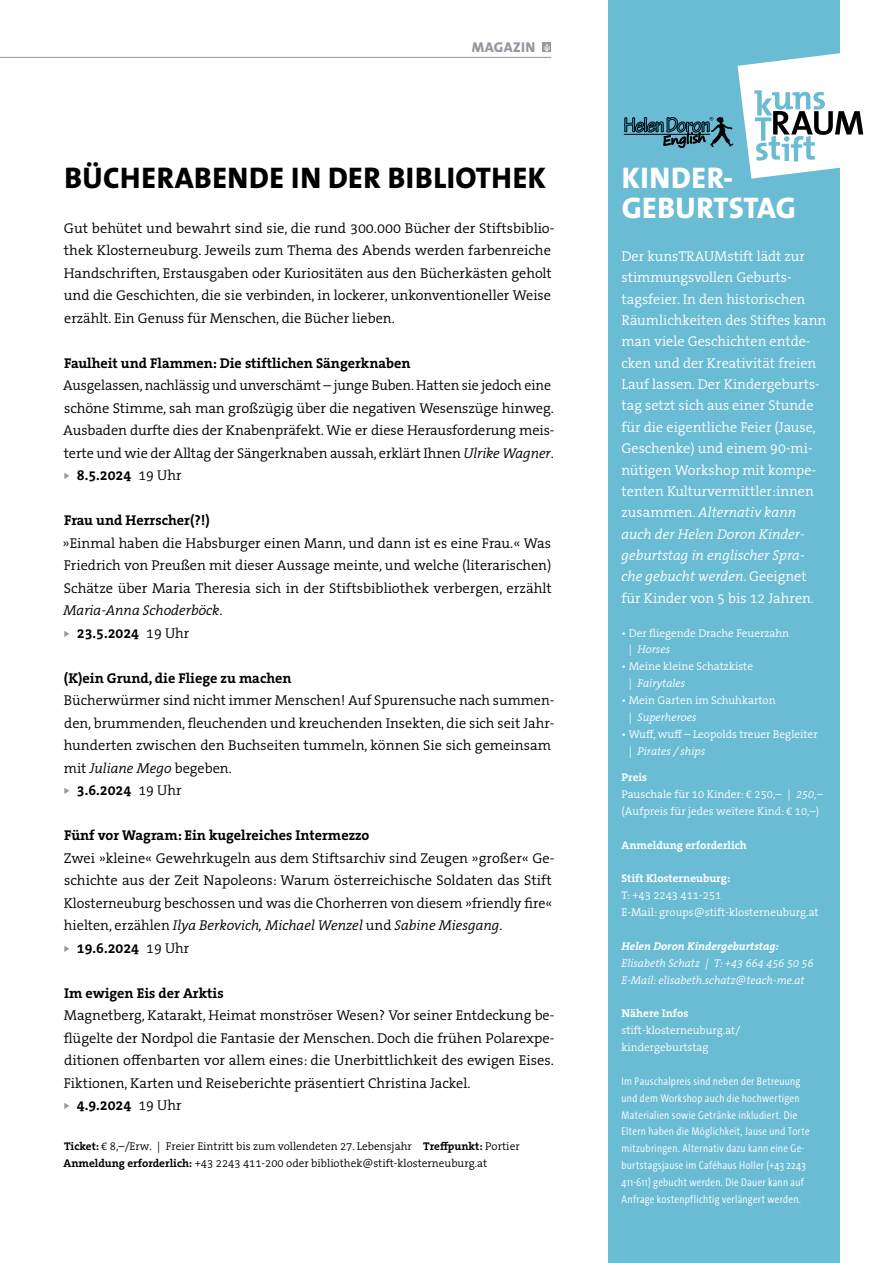
<style>
.page{position:relative;width:893px;height:1263px;background:#fff}
.page>*{position:absolute;margin:0;border:0;box-sizing:border-box;transform-origin:0 0}
.WIS_Subline{font:800 30px "The Sans B W8";letter-spacing:.02em;color:#000}
.WIS_Subline-2{font:800 30px/30px "The Sans B W8";letter-spacing:.015em;color:#fff}
.Magazin_Fließtext{font:300 14.25px/22.5px "The Serif B W4";color:#000}
.Magazin_Fließtext-2{font:300 14.25px/21.3px "The Serif B W4";color:#fff}
.Magazin_Fließtext-3{font:700 14.25px "The Serif B W7";color:#000}
.t1{font:800 14.25px "The Sans B W8";letter-spacing:.02em;color:#94989f}
.Magazin_Fließtext-4{font:300 11.25px/16.8px "The Serif B W4";color:#fff}
.Magazin_Fließtext-5{font:300 11.25px/16.8px "The Sans Cd LF4";letter-spacing:.025em;color:#fff}
.Magazin_Fließtext-6{font:300 11.25px "The Serif B W4";color:#000}
.Magazin_Fließtext-7{font:italic 300 11.25px "The Serif B W4";color:#fff}
.Magazin_Fließtext-8{font:italic 700 11.25px "The Serif B W7";color:#fff}
.Magazin_Fließtext-9{font:700 11.25px "The Serif B W7";color:#fff}
.s1{font-style:italic}
.s2{font-family:"The Sans Cd LF7";color:#94989f}
.s3{font-family:"The Serif B W4";font-weight:300}
.s4{font-family:"The Serif B W7";font-weight:700}
</style>
<div class="page">
<hr style="left:0;top:57px;width:551px;height:1px;background:#94989f">
<div style="left:542px;top:43px;width:9px;height:9px;background:#94989f"></div>
<svg style="left:544px;top:44px;width:6px;height:7px"></svg>
<div style="left:609px;top:0;width:231px;height:1263px;background:#6abcd4"></div>
<svg style="left:624px;top:53px;width:240px;height:126px"></svg>
<p class="t1" style="left:472px;top:38px;width:65px">MAGAZIN</p>
<p class="WIS_Subline" style="left:65px;top:158px;width:483px">BÜCHERABENDE IN DER BIBLIOTHEK</p>
<p class="Magazin_Fließtext" style="left:64px;top:217px;width:492px">Gut behütet und bewahrt sind sie, die rund 300.000 Bücher der Stiftsbiblio&shy;thek Klosterneuburg. Jeweils zum Thema des Abends werden farbenreiche Handschriften, Erstausgaben oder Kuriositäten aus den Bücherkästen geholt und die Geschichten, die sie verbinden, in lockerer, unkonventioneller Weise erzählt. Ein Genuss für Menschen, die Bücher lieben.</p>
<p class="Magazin_Fließtext-3" style="left:64px;top:354px;width:348px">Faulheit und Flammen: Die stiftlichen Sängerknaben</p>
<p class="Magazin_Fließtext" style="left:63px;top:374px;width:493px">Ausgelassen, nachlässig und unverschämt – junge Buben. Hatten sie jedoch eine schöne Stimme, sah man großzügig über die negativen Wesenszüge hinweg.<br>Ausbaden durfte dies der Knabenpräfekt. Wie er diese Herausforderung meis&shy;terte und wie der Alltag der Sängerknaben aussah, erklärt Ihnen <span class="s1">Ulrike Wagner</span>.</p>
<p class="Magazin_Fließtext-3" style="left:64px;top:466px;width:120px"><span class="s2">⊲</span> 8.5.2024 <span class="s3">19 Uhr</span></p>
<p class="Magazin_Fließtext-3" style="left:64px;top:511px;width:147px">Frau und Herrscher(?!)</p>
<p class="Magazin_Fließtext" style="left:63px;top:532px;width:491px;text-align:justify">»Einmal haben die Habsburger einen Mann, und dann ist es eine Frau.« Was Friedrich von Preußen mit dieser Aussage meinte, und welche (literarischen)<br>Schätze über Maria Theresia sich in der Stiftsbibliothek verbergen, erzählt <span class="s1">Maria-Anna Schoderböck</span>.</p>
<p class="Magazin_Fließtext-3" style="left:64px;top:624px;width:127px"><span class="s2">⊲</span> 23.5.2024 <span class="s3">19 Uhr</span></p>
<p class="Magazin_Fließtext-3" style="left:64px;top:669px;width:229px">(K)ein Grund, die Fliege zu machen</p>
<p class="Magazin_Fließtext" style="left:64px;top:689px;width:492px">Bücherwürmer sind nicht immer Menschen! Auf Spurensuche nach summen&shy;den, brummenden, fleuchenden und kreuchenden Insekten, die sich seit Jahr&shy;hunderten zwischen den Buchseiten tummeln, können Sie sich gemeinsam mit <span class="s1">Juliane Mego</span> begeben.</p>
<p class="Magazin_Fließtext-3" style="left:64px;top:781px;width:120px"><span class="s2">⊲</span> 3.6.2024 <span class="s3">19 Uhr</span></p>
<p class="Magazin_Fließtext-3" style="left:64px;top:826px;width:307px">Fünf vor Wagram: Ein kugelreiches Intermezzo</p>
<p class="Magazin_Fließtext" style="left:64px;top:847px;width:492px">Zwei »kleine« Gewehrkugeln aus dem Stiftsarchiv sind Zeugen »großer« Ge&shy;schichte aus der Zeit Napoleons: Warum österreichische Soldaten das Stift Klosterneuburg beschossen und was die Chorherren von diesem »friendly fire« hielten, erzählen <span class="s1">Ilya Berkovich, Michael Wenzel</span> und <span class="s1">Sabine Miesgang</span>.</p>
<p class="Magazin_Fließtext-3" style="left:64px;top:939px;width:127px"><span class="s2">⊲</span> 19.6.2024 <span class="s3">19 Uhr</span></p>
<p class="Magazin_Fließtext-3" style="left:64px;top:984px;width:161px">Im ewigen Eis der Arktis</p>
<p class="Magazin_Fließtext" style="left:64px;top:1004px;width:492px;text-align:justify">Magnetberg, Katarakt, Heimat monströser Wesen? Vor seiner Entdeckung be&shy;flügelte der Nordpol die Fantasie der Menschen. Doch die frühen Polarexpe&shy;ditionen offenbarten vor allem eines: die Unerbittlichkeit des ewigen Eises.<br>Fiktionen, Karten und Reiseberichte präsentiert Christina Jackel.</p>
<p class="Magazin_Fließtext-3" style="left:64px;top:1096px;width:120px"><span class="s2">⊲</span> 4.9.2024 <span class="s3">19 Uhr</span></p>
<p class="Magazin_Fließtext-6" style="left:64px;top:1139px;width:457px"><span class="s4">Ticket:</span> € 8,–/Erw. | Freier Eintritt bis zum vollendeten 27. Lebensjahr <span class="s4">Treffpunkt:</span> Portier</p>
<p class="Magazin_Fließtext-6" style="left:64px;top:1155px;width:425px"><span class="s4">Anmeldung erforderlich:</span> +43 2243 411-200 oder bibliothek@stift-klosterneuburg.at</p>
<p class="WIS_Subline-2" style="left:622px;top:163px;width:176px">KINDER-<br>GEBURTSTAG</p>
<p class="Magazin_Fließtext-2" style="left:621px;top:245px;width:206px">Der kunsTRAUMstift lädt zur stimmungsvollen Geburts&shy;tagsfeier. In den historischen<br>Räumlichkeiten des Stiftes kann man viele Geschichten entde&shy;cken und der Kreativität freien<br>Lauf lassen. Der Kindergeburts&shy;tag setzt sich aus einer Stunde für die eigentliche Feier (Jause,<br>Geschenke) und einem 90-mi&shy;nütigen Workshop mit kompe&shy;tenten Kulturvermittler:innen zusammen. <span class="s1">Alternativ kann auch der Helen Doron Kinder&shy;geburtstag in englischer Spra&shy;che gebucht werden</span>. Geeignet für Kinder von 5 bis 12 Jahren.</p>
<p class="Magazin_Fließtext-4" style="left:629px;top:624px;width:162px;text-indent:-7px">• Der fliegende Drache Feuerzahn | <span class="s1">Horses</span></p>
<p class="Magazin_Fließtext-4" style="left:629px;top:658px;width:126px;text-indent:-7px">• Meine kleine Schatzkiste | <span class="s1">Fairytales</span></p>
<p class="Magazin_Fließtext-4" style="left:629px;top:692px;width:148px;text-indent:-7px">• Mein Garten im Schuhkarton | <span class="s1">Superheroes</span></p>
<p class="Magazin_Fließtext-4" style="left:629px;top:726px;width:190px;text-indent:-7px">• Wuff, wuff – Leopolds treuer Begleiter | <span class="s1">Pirates / ships</span></p>
<p class="Magazin_Fließtext-4" style="left:621px;top:769px;width:203px"><span class="s4">Preis<br></span>Pauschale für 10 Kinder: € 250,– | <span class="s1">250,– </span>(Aufpreis für jedes weitere Kind: € 10,–)</p>
<p class="Magazin_Fließtext-9" style="left:621px;top:837px;width:127px">Anmeldung erforderlich</p>
<p class="Magazin_Fließtext-4" style="left:621px;top:870px;width:199px"><span class="s4">Stift Klosterneuburg:<br></span>T: +43 2243 411-251<br>E-Mail: groups@stift-klosterneuburg.at</p>
<p class="Magazin_Fließtext-8" style="left:621px;top:939px;width:159px">Helen Doron Kindergeburtstag:</p>
<p class="Magazin_Fließtext-7" style="left:621px;top:956px;width:194px">Elisabeth Schatz | T: +43 664 456 50 56</p>
<p class="Magazin_Fließtext-7" style="left:621px;top:972px;width:185px">E-Mail: elisabeth.schatz@teach-me.at</p>
<p class="Magazin_Fließtext-4" style="left:621px;top:1005px;width:120px"><span class="s4">Nähere Infos </span>stift-klosterneuburg.at/ kindergeburtstag</p>
<p class="Magazin_Fließtext-5" style="left:621px;top:1072px;width:190px">Im Pauschalpreis sind neben der Betreuung und dem Workshop auch die hochwertigen Materialien sowie Getränke inkludiert. Die Eltern haben die Möglichkeit, Jause und Torte mitzubringen. Alternativ dazu kann eine Ge&shy;burtstagsjause im Caféhaus Holler (+43 2243<br>411-611) gebucht werden. Die Dauer kann auf Anfrage kostenpflichtig verlängert werden.</p>
</div>
